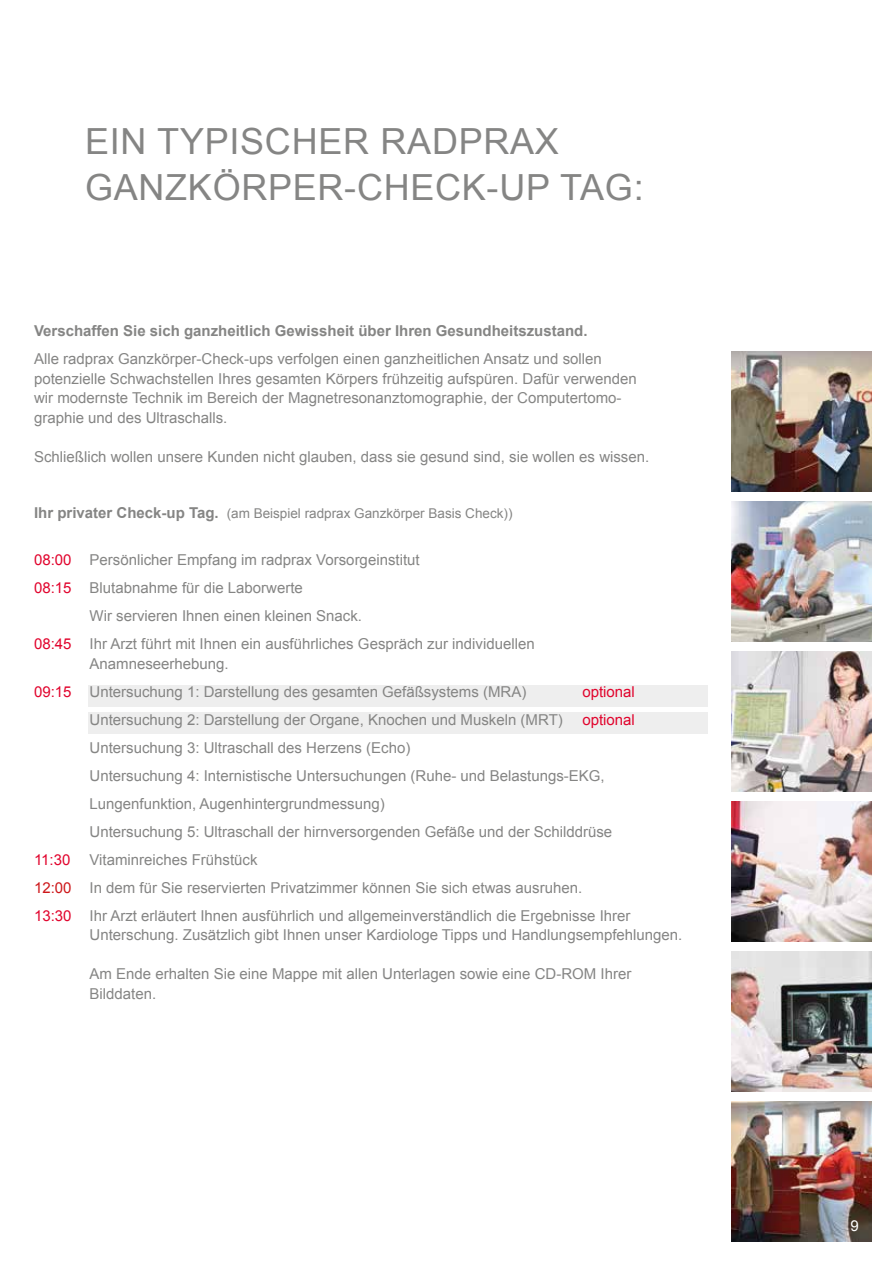
<style>
.page{position:relative;width:893px;height:1263px;background:#fff}
.page>*{position:absolute;margin:0;border:0;box-sizing:border-box;transform-origin:0 0}
.t1{font:36px/46.5px "Arial";letter-spacing:.02em;color:#858584}
.t2{font:15px/28px "Arial";color:#858584}
.t3{font:700 15px "Arial";color:#858584}
.t4{font:15px "Arial";color:#e1042d}
.t5{font:15px "Arial";color:#fff}
.t6{font:13.5px "Arial";color:#858584}
.s1{font-weight:700;font-size:15px}
.s2{color:#e1042d}
.s3{color:#cd171a}
</style>
<div class="page">
<img style="left:732px;top:1102px;width:140px;height:140px">
<div style="left:88px;top:685px;width:619px;height:21px;background:#eee"></div>
<div style="left:88px;top:712px;width:619px;height:21px;background:#eee"></div>
<img style="left:732px;top:351px;width:140px;height:140px">
<img style="left:732px;top:501px;width:140px;height:140px">
<img style="left:732px;top:652px;width:140px;height:139px">
<img style="left:732px;top:802px;width:140px;height:139px">
<img style="left:732px;top:952px;width:140px;height:140px">
<h1 class="t1" style="left:85px;top:118px;width:560px">EIN TYPISCHER RADPRAX<br>GANZKÖRPER-CHECK-UP TAG:</h1>
<p class="t3" style="left:34px;top:321px;width:555px">Verschaffen Sie sich ganzheitlich Gewissheit über Ihren Gesundheitszustand.</p>
<p class="t2" style="left:34px;top:349px;width:604px;line-height:19.5px">Alle radprax Ganzkörper-Check-ups verfolgen einen ganzheitlichen Ansatz und sollen potenzielle Schwachstellen Ihres gesamten Körpers frühzeitig aufspüren. Dafür verwenden wir modernste Technik im Bereich der Magnetresonanztomographie, der Computertomo&shy;graphie und des Ultraschalls.</p>
<p class="t2" style="left:34px;top:443px;width:617px">Schließlich wollen unsere Kunden nicht glauben, dass sie gesund sind, sie wollen es wissen.</p>
<p class="t6" style="left:34px;top:504px;width:480px"><span class="s1">Ihr privater Check-up Tag.</span> (am Beispiel radprax Ganzkörper Basis Check))</p>
<p class="t2" style="left:34px;top:546px;width:387px"><span class="s2">08:00</span> Persönlicher Empfang im radprax Vorsorgeinstitut</p>
<p class="t2" style="left:34px;top:574px;width:270px"><span class="s2">08:15</span> Blutabnahme für die Laborwerte</p>
<p class="t2" style="left:90px;top:602px;width:274px">Wir servieren Ihnen einen kleinen Snack.</p>
<p class="t2" style="left:34px;top:630px;width:502px"><span class="s2">08:45</span> Ihr Arzt führt mit Ihnen ein ausführliches Gespräch zur individuellen</p>
<p class="t2" style="left:34px;top:650px;width:494px;text-indent:56px">Anamneseerhebung.<br><span class="s2">09:15</span> Untersuchung 1: Darstellung des gesamten Gefäßsystems (MRA)</p>
<p class="t4" style="left:582px;top:682px;width:54px">optional</p>
<p class="t2" style="left:90px;top:706px;width:475px">Untersuchung 2: Darstellung der Organe, Knochen und Muskeln (MRT)</p>
<p class="t4" style="left:582px;top:710px;width:54px">optional</p>
<p class="t2" style="left:90px;top:734px;width:524px">Untersuchung 3: Ultraschall des Herzens (Echo)<br>Untersuchung 4: Internistische Untersuchungen (Ruhe- und Belastungs-EKG, Lungenfunktion, Augenhintergrundmessung)<br>Untersuchung 5: Ultraschall der hirnversorgenden Gefäße und der Schilddrüse</p>
<p class="t2" style="left:34px;top:846px;width:598px;text-indent:55px">Vitaminreiches Frühstück<br><span class="s3">12:00</span> In dem für Sie reservierten Privatzimmer können Sie sich etwas ausruhen.<br><span class="s2">13:30</span> Ihr Arzt erläutert Ihnen ausführlich und allgemeinverständlich die Ergebnisse Ihrer</p>
<p class="t2" style="left:90px;top:921px;width:594px">Unterschung. Zusätzlich gibt Ihnen unser Kardiologe Tipps und Handlungsempfehlungen.</p>
<p class="t2" style="left:90px;top:964px;width:543px;line-height:19.5px">Am Ende erhalten Sie eine Mappe mit allen Unterlagen sowie eine CD-ROM Ihrer<br>Bilddaten.</p>
<p class="t4" style="left:34px;top:850px;width:38px">11:30</p>
<p class="t5" style="left:850px;top:1216px;width:10px">9</p>
</div>
